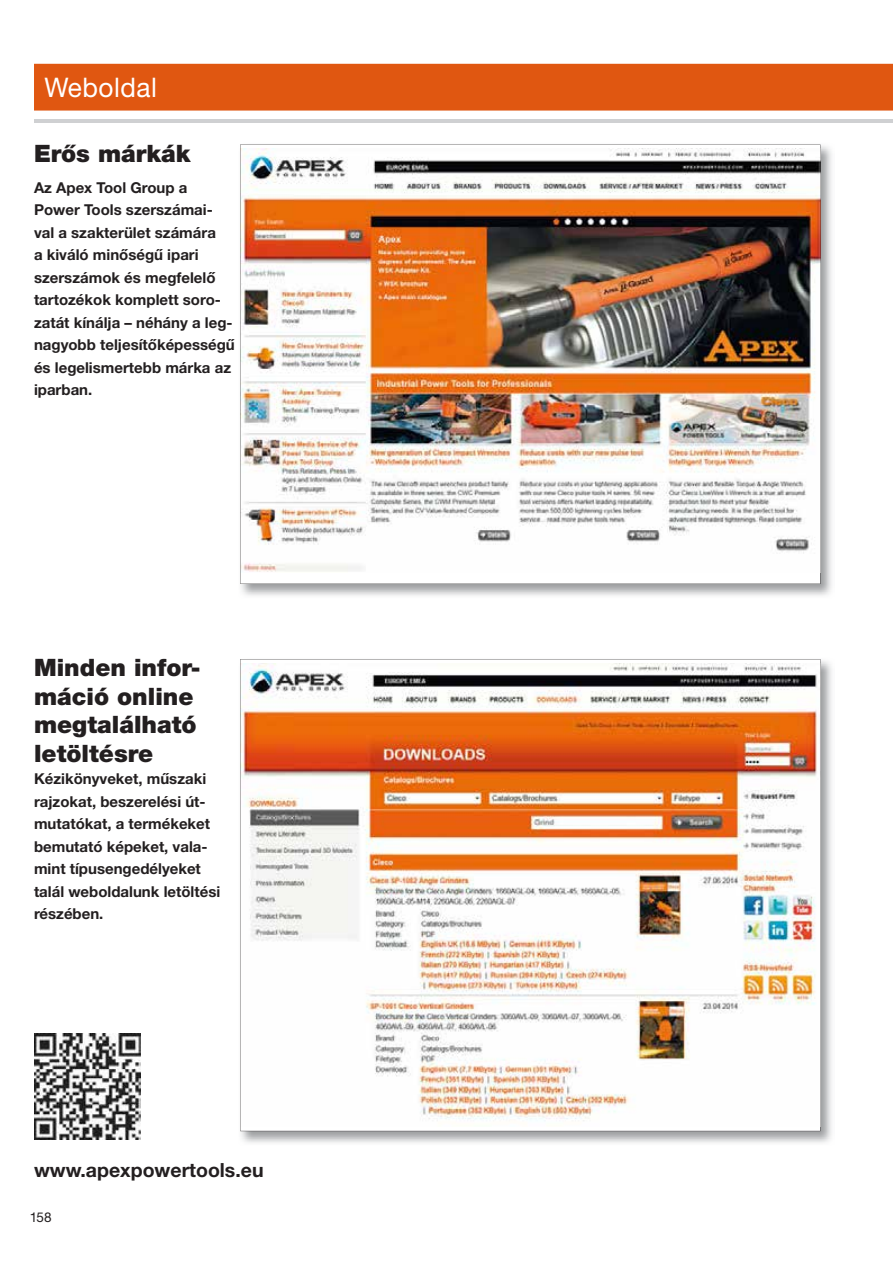
<style>
.page{position:relative;width:893px;height:1263px;background:#fff}
.page>*{position:absolute;margin:0;border:0;box-sizing:border-box;transform-origin:0 0}
.t1{font:27px "Helvetica Neue LT Pro";letter-spacing:.02em;color:#fff}
.t2{font:900 24px/28.5px "Helvetica Neue LT Pro";color:#231f20}
.t3{font:700 19.5px "Helvetica Neue LT Pro";color:#231f20}
.t4{font:700 15px/22.5px "Helvetica Neue LT Pro";color:#231f20}
.t5{font:13.5px "Helvetica Neue LT Pro";color:#231f20}
</style>
<div class="page">
<div style="left:34px;top:64px;width:859px;height:47px;background:#e05711"></div>
<hr style="left:34px;top:119px;width:859px;height:3px;background:#cfd0d2">
<img style="left:34px;top:1033px;width:106px;height:107px">
<img style="left:240px;top:144px;width:592px;height:452px">
<img style="left:240px;top:145px;width:580px;height:439px">
<img style="left:240px;top:659px;width:592px;height:484px">
<img style="left:240px;top:659px;width:580px;height:472px">
<h1 class="t1" style="left:45px;top:78px;width:114px">Weboldal</h1>
<h2 class="t2" style="left:34px;top:142px;width:158px">Erős márkák</h2>
<p class="t4" style="left:34px;top:178px;width:202px">Az Apex Tool Group a<br>Power Tools szerszámai&shy;val a szakterület számára<br>a kiváló minőségű ipari szerszámok és megfelelő tartozékok komplett soro&shy;zatát kínálja – néhány a leg&shy;nagyobb teljesítőképességű és legelismertebb márka az iparban.</p>
<h2 class="t2" style="left:34px;top:656px;width:168px">Minden infor&shy;máció online megtalálható letöltésre</h2>
<p class="t4" style="left:34px;top:769px;width:188px">Kézikönyveket, műszaki rajzokat, beszerelési út&shy;mutatókat, a termékeket bemutató képeket, vala&shy;mint típusengedélyeket talál weboldalunk letöltési részében.</p>
<h3 class="t3" style="left:34px;top:1163px;width:231px">www.apexpowertools.eu</h3>
<p class="t5" style="left:30px;top:1212px;width:23px">158</p>
</div>
